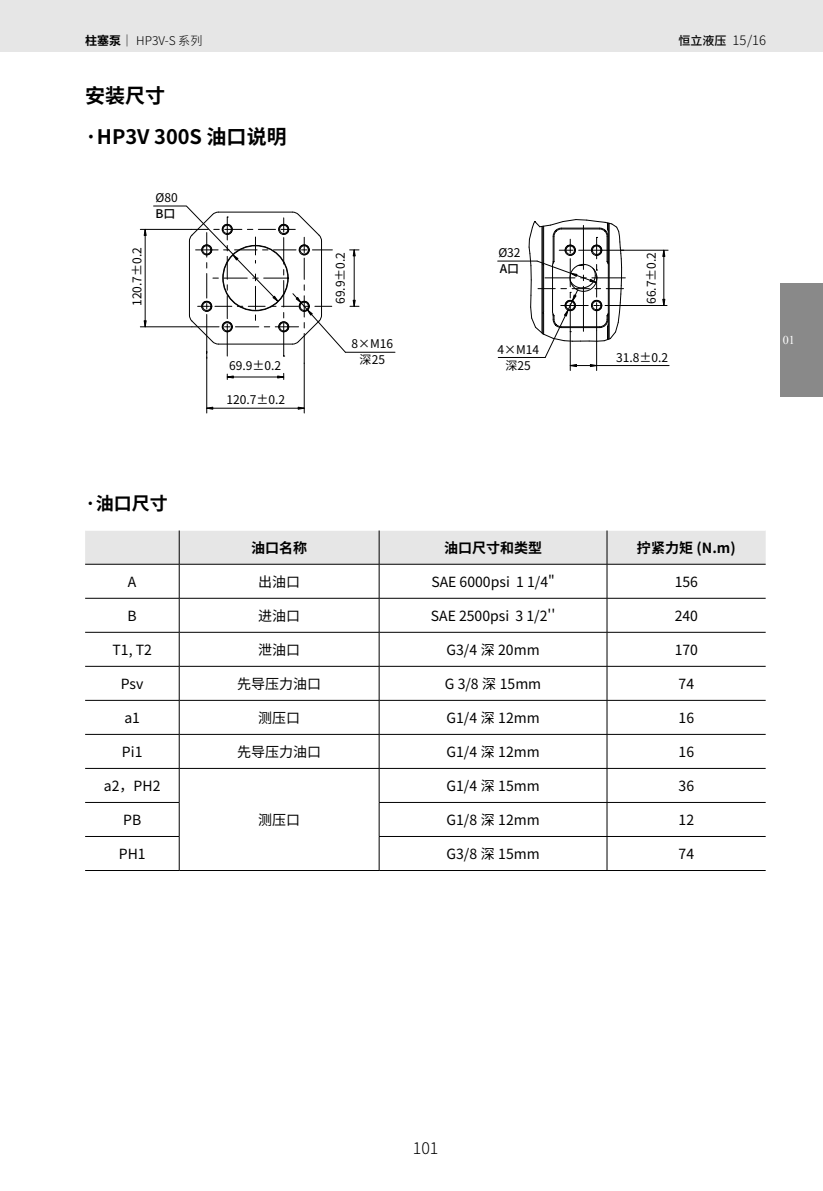
<style>
.page{position:relative;width:823px;height:1191px;background:#fff}
.page>*{position:absolute;margin:0;border:0;box-sizing:border-box;transform-origin:0 0}
.t1{font:700 20px/41px "Noto Sans Hans";color:#000}
.t2{font:700 18px "Noto Sans Hans";color:#000}
.t3{font:300 16px "Noto Sans Hans";color:#000}
.t4{font:14px "Noto Sans Hans";color:#000}
.t5{font:700 14px "Noto Sans Hans";color:#000}
.t6{font:300 13px "Noto Sans Hans";color:#000}
.t7{font:12px/16px "Noto Sans Hans";color:#000;text-align:center}
.t8{font:300 12px "Noto Sans Hans";color:#000}
.t9{font:500 12px "Noto Sans Hans";color:#000}
.t10{font:12px "Times New Roman";color:#fff}
.s1{font-weight:700}
</style>
<div class="page">
<div style="left:0;top:0;width:822px;height:51px;background:#e6e6e6"></div>
<div style="left:780px;top:283px;width:42px;height:114px;background:#898989"></div>
<div style="left:85px;top:531px;width:680px;height:33px;background:#e6e6e6"></div>
<hr style="left:179px;top:768px;width:200px;height:1px;background:#000">
<hr style="left:379px;top:768px;width:227px;height:1px;background:#000">
<hr style="left:378px;top:802px;width:228px;height:1px;background:#000">
<hr style="left:378px;top:836px;width:228px;height:1px;background:#000">
<hr style="left:85px;top:870px;width:94px;height:1px;background:#000">
<hr style="left:179px;top:870px;width:200px;height:1px;background:#000">
<hr style="left:379px;top:870px;width:227px;height:1px;background:#000">
<hr style="left:606px;top:870px;width:159px;height:1px;background:#000">
<hr style="left:179px;top:530px;width:1px;height:34px;background:#000">
<hr style="left:378px;top:530px;width:1px;height:34px;background:#000">
<hr style="left:606px;top:530px;width:1px;height:34px;background:#000">
<hr style="left:85px;top:564px;width:94px;height:1px;background:#000">
<hr style="left:179px;top:564px;width:200px;height:1px;background:#000">
<hr style="left:179px;top:564px;width:1px;height:34px;background:#000">
<hr style="left:379px;top:564px;width:227px;height:1px;background:#000">
<hr style="left:378px;top:564px;width:1px;height:34px;background:#000">
<hr style="left:606px;top:564px;width:159px;height:1px;background:#000">
<hr style="left:606px;top:564px;width:1px;height:34px;background:#000">
<hr style="left:85px;top:598px;width:94px;height:1px;background:#000">
<hr style="left:179px;top:598px;width:200px;height:1px;background:#000">
<hr style="left:179px;top:598px;width:1px;height:34px;background:#000">
<hr style="left:379px;top:598px;width:227px;height:1px;background:#000">
<hr style="left:378px;top:598px;width:1px;height:34px;background:#000">
<hr style="left:606px;top:598px;width:159px;height:1px;background:#000">
<hr style="left:606px;top:598px;width:1px;height:34px;background:#000">
<hr style="left:85px;top:632px;width:94px;height:1px;background:#000">
<hr style="left:179px;top:632px;width:200px;height:1px;background:#000">
<hr style="left:179px;top:632px;width:1px;height:34px;background:#000">
<hr style="left:379px;top:632px;width:227px;height:1px;background:#000">
<hr style="left:378px;top:632px;width:1px;height:34px;background:#000">
<hr style="left:606px;top:632px;width:159px;height:1px;background:#000">
<hr style="left:606px;top:632px;width:1px;height:34px;background:#000">
<hr style="left:85px;top:666px;width:94px;height:1px;background:#000">
<hr style="left:179px;top:666px;width:200px;height:1px;background:#000">
<hr style="left:179px;top:666px;width:1px;height:34px;background:#000">
<hr style="left:379px;top:666px;width:227px;height:1px;background:#000">
<hr style="left:378px;top:666px;width:1px;height:34px;background:#000">
<hr style="left:606px;top:666px;width:159px;height:1px;background:#000">
<hr style="left:606px;top:666px;width:1px;height:34px;background:#000">
<hr style="left:85px;top:700px;width:94px;height:1px;background:#000">
<hr style="left:179px;top:700px;width:200px;height:1px;background:#000">
<hr style="left:179px;top:700px;width:1px;height:34px;background:#000">
<hr style="left:379px;top:700px;width:227px;height:1px;background:#000">
<hr style="left:378px;top:700px;width:1px;height:34px;background:#000">
<hr style="left:606px;top:700px;width:159px;height:1px;background:#000">
<hr style="left:606px;top:700px;width:1px;height:34px;background:#000">
<hr style="left:85px;top:734px;width:94px;height:1px;background:#000">
<hr style="left:179px;top:734px;width:200px;height:1px;background:#000">
<hr style="left:179px;top:734px;width:1px;height:34px;background:#000">
<hr style="left:379px;top:734px;width:227px;height:1px;background:#000">
<hr style="left:378px;top:734px;width:1px;height:34px;background:#000">
<hr style="left:606px;top:734px;width:159px;height:1px;background:#000">
<hr style="left:606px;top:734px;width:1px;height:34px;background:#000">
<hr style="left:85px;top:768px;width:94px;height:1px;background:#000">
<hr style="left:179px;top:768px;width:1px;height:34px;background:#000">
<hr style="left:378px;top:768px;width:1px;height:34px;background:#000">
<hr style="left:606px;top:768px;width:159px;height:1px;background:#000">
<hr style="left:606px;top:768px;width:1px;height:34px;background:#000">
<hr style="left:85px;top:802px;width:94px;height:1px;background:#000">
<hr style="left:179px;top:802px;width:1px;height:34px;background:#000">
<hr style="left:378px;top:802px;width:1px;height:34px;background:#000">
<hr style="left:606px;top:802px;width:159px;height:1px;background:#000">
<hr style="left:606px;top:802px;width:1px;height:34px;background:#000">
<hr style="left:85px;top:836px;width:94px;height:1px;background:#000">
<hr style="left:179px;top:836px;width:1px;height:34px;background:#000">
<hr style="left:378px;top:836px;width:1px;height:34px;background:#000">
<hr style="left:606px;top:836px;width:159px;height:1px;background:#000">
<hr style="left:606px;top:836px;width:1px;height:34px;background:#000">
<svg style="left:570px;top:364px;width:6px;height:3px"></svg>
<svg style="left:589px;top:364px;width:7px;height:3px"></svg>
<hr style="left:498px;top:357px;width:47px;height:1px;background:#000">
<hr style="left:570px;top:365px;width:98px;height:1px;background:#000">
<hr style="left:619px;top:305px;width:47px;height:1px;background:#000">
<hr style="left:569px;top:332px;width:1px;height:38px;background:#000">
<hr style="left:497px;top:261px;width:40px;height:1px;background:#000">
<hr style="left:596px;top:330px;width:1px;height:40px;background:#000">
<hr style="left:620px;top:250px;width:47px;height:1px;background:#000">
<hr style="left:663px;top:250px;width:1px;height:55px;background:#000">
<svg style="left:528px;top:219px;width:99px;height:139px"></svg>
<div style="left:569px;top:264px;width:28px;height:28px;border:1px solid #000;border-radius:50%"></div>
<hr style="left:207px;top:408px;width:97px;height:1px;background:#000">
<hr style="left:227px;top:377px;width:56px;height:1px;background:#000">
<hr style="left:345px;top:352px;width:50px;height:1px;background:#000">
<hr style="left:140px;top:326px;width:52px;height:1px;background:#000">
<hr style="left:145px;top:229px;width:1px;height:98px;background:#000">
<hr style="left:206px;top:357px;width:1px;height:56px;background:#000">
<svg style="left:227px;top:374px;width:6px;height:5px"></svg>
<hr style="left:140px;top:229px;width:51px;height:1px;background:#000">
<svg style="left:277px;top:373px;width:7px;height:6px"></svg>
<hr style="left:304px;top:363px;width:1px;height:50px;background:#000">
<hr style="left:304px;top:333px;width:1px;height:30px;background:#000">
<svg style="left:153px;top:206px;width:206px;height:152px"></svg>
<p class="t8" style="left:85px;top:33px;width:119px"><span class="s1">柱塞泵</span>｜ HP3V-S 系列</p>
<p class="t9" style="left:678px;top:33px;width:49px">恒立液压</p>
<p class="t6" style="left:732px;top:33px;width:35px">15/16</p>
<h1 class="t1" style="left:85px;top:75px;width:203px">安装尺寸<br>·HP3V 300S 油口说明</h1>
<p class="t5" style="left:208px;top:126px;width:57px">油口说明</p>
<p class="t7" style="left:129px;top:306px;width:60px;rotate:-90deg">120.7±0.2</p>
<p class="t7" style="left:155px;top:190px;width:24px">Ø80</p>
<p class="t9" style="left:155px;top:207px;width:22px">B口</p>
<p class="t7" style="left:229px;top:358px;width:53px">69.9±0.2</p>
<p class="t7" style="left:226px;top:391px;width:60px">120.7±0.2</p>
<p class="t7" style="left:332px;top:304px;width:53px;rotate:-90deg">69.9±0.2</p>
<p class="t7" style="left:351px;top:336px;width:43px">8×M16深25</p>
<p class="t7" style="left:498px;top:245px;width:24px">Ø32</p>
<p class="t9" style="left:499px;top:262px;width:21px">A口</p>
<p class="t7" style="left:497px;top:341px;width:43px">4×M14深25</p>
<p class="t7" style="left:643px;top:304px;width:53px;rotate:-90deg">66.7±0.2</p>
<p class="t7" style="left:616px;top:349px;width:53px">31.8±0.2</p>
<p class="t10" style="left:782px;top:332px;width:13px">01</p>
<p class="t2" style="left:85px;top:493px;width:84px">·油口尺寸</p>
<p class="t5" style="left:251px;top:539px;width:57px">油口名称</p>
<p class="t5" style="left:444px;top:539px;width:99px">油口尺寸和类型</p>
<p class="t5" style="left:636px;top:539px;width:100px">拧紧力矩 (N.m)</p>
<p class="t4" style="left:128px;top:573px;width:10px">A</p>
<p class="t4" style="left:258px;top:573px;width:43px">出油口</p>
<p class="t4" style="left:431px;top:573px;width:125px">SAE 6000psi 1 1/4"</p>
<p class="t4" style="left:674px;top:573px;width:25px">156</p>
<p class="t4" style="left:127px;top:607px;width:11px">B</p>
<p class="t4" style="left:258px;top:607px;width:43px">进油口</p>
<p class="t4" style="left:430px;top:607px;width:126px">SAE 2500psi 3 1/2''</p>
<p class="t4" style="left:674px;top:607px;width:25px">240</p>
<p class="t4" style="left:112px;top:641px;width:41px">T1, T2</p>
<p class="t4" style="left:258px;top:641px;width:43px">泄油口</p>
<p class="t4" style="left:446px;top:641px;width:95px">G3/4 深 20mm</p>
<p class="t4" style="left:674px;top:641px;width:25px">170</p>
<p class="t4" style="left:121px;top:675px;width:24px">Psv</p>
<p class="t4" style="left:237px;top:675px;width:85px">先导压力油口</p>
<p class="t4" style="left:444px;top:675px;width:98px">G 3/8 深 15mm</p>
<p class="t4" style="left:678px;top:675px;width:17px">74</p>
<p class="t4" style="left:124px;top:709px;width:17px">a1</p>
<p class="t4" style="left:258px;top:709px;width:43px">测压口</p>
<p class="t4" style="left:446px;top:709px;width:95px">G1/4 深 12mm</p>
<p class="t4" style="left:678px;top:709px;width:17px">16</p>
<p class="t4" style="left:122px;top:743px;width:22px">Pi1</p>
<p class="t4" style="left:237px;top:743px;width:85px">先导压力油口</p>
<p class="t4" style="left:446px;top:743px;width:95px">G1/4 深 12mm</p>
<p class="t4" style="left:678px;top:743px;width:17px">16</p>
<p class="t4" style="left:104px;top:777px;width:58px">a2，PH2</p>
<p class="t4" style="left:258px;top:811px;width:43px">测压口</p>
<p class="t4" style="left:446px;top:777px;width:95px">G1/4 深 15mm</p>
<p class="t4" style="left:678px;top:777px;width:17px">36</p>
<p class="t4" style="left:123px;top:811px;width:20px">PB</p>
<p class="t4" style="left:446px;top:811px;width:95px">G1/8 深 12mm</p>
<p class="t4" style="left:678px;top:811px;width:17px">12</p>
<p class="t4" style="left:119px;top:846px;width:28px">PH1</p>
<p class="t4" style="left:446px;top:846px;width:95px">G3/8 深 15mm</p>
<p class="t4" style="left:678px;top:846px;width:17px">74</p>
<p class="t3" style="left:412px;top:1139px;width:27px">101</p>
</div>
